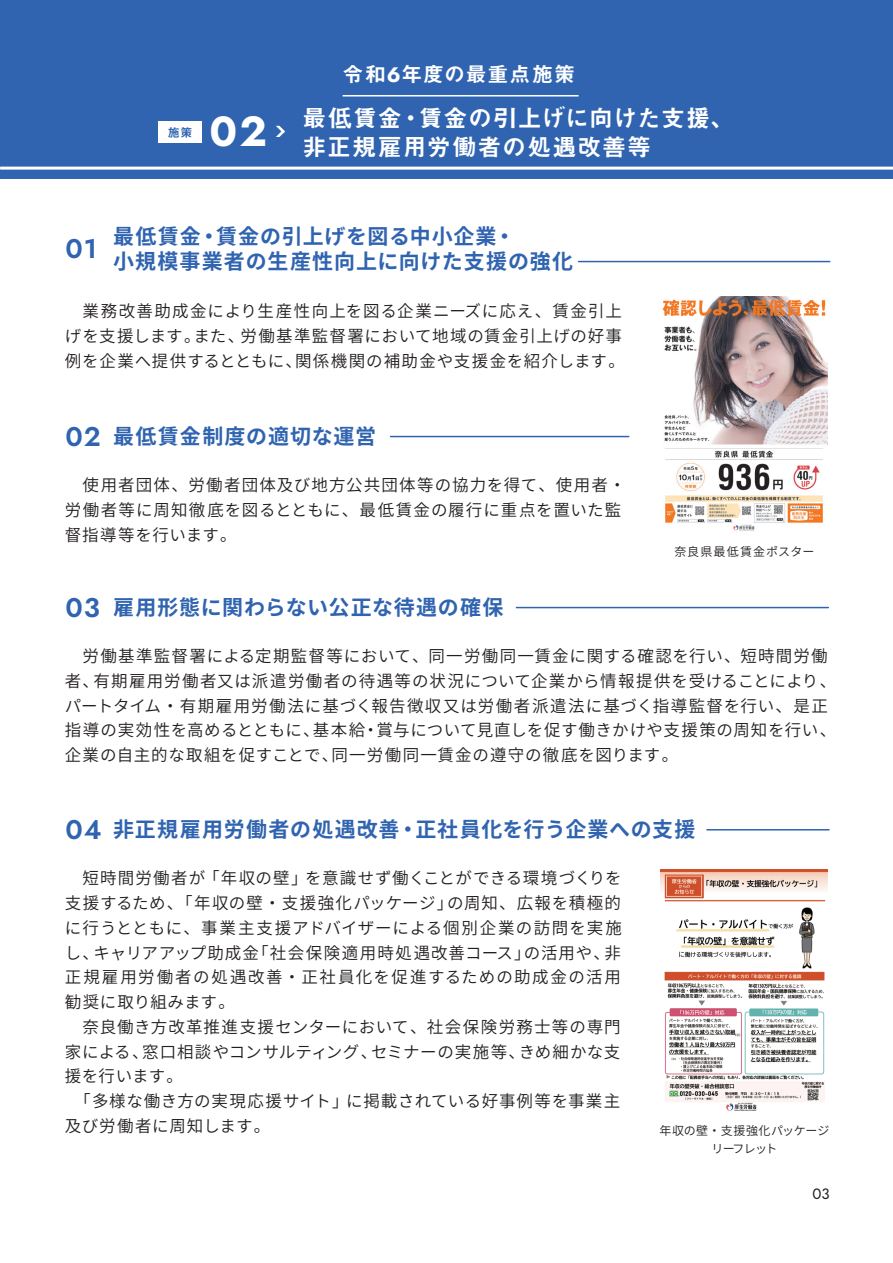
<style>
.page{position:relative;width:893px;height:1263px;background:#fff}
.page>*{position:absolute;margin:0;border:0;box-sizing:border-box;transform-origin:0 0}
.t1{font:27px "Jost Semi";color:#3064b0}
.t2{font:24px/28.5px "Midashi Go Pro MB31";letter-spacing:.035em;color:#fff}
.t3{font:700 21px/24.8px "Gen Shin Gothic";letter-spacing:.04em;color:#3064b0}
.t4{font:21px "Midashi Go Pro MB31";letter-spacing:.045em;color:#fff}
.t5{font:16.5px/24.8px "Gen Shin Gothic";letter-spacing:.055em;color:#231f20}
.t6{font:15px "Jost";color:#231f20}
.t7{font:12px/18px "Gen Shin Gothic";letter-spacing:-.025em;color:#231f20;text-align:center}
.t8{font:12px "Gen Shin Gothic";letter-spacing:.085em;color:#231f20}
.t9{font:12px "Midashi Go Pro MB31";color:#3064b0}
.s1{font-family:"Jost";font-weight:700}
.s2{font-family:"Jost Semi";font-weight:400;font-size:27px}
</style>
<div class="page">
<hr style="left:0;top:0;width:2px;height:179px;background:#3064b0">
<div style="left:1px;top:0;width:892px;height:179px;background:#3064b0"></div>
<hr style="left:343px;top:95px;width:236px;height:2px;background:#fff">
<div style="left:158px;top:121px;width:44px;height:21px;background:#fff"></div>
<hr style="left:0;top:167px;width:893px;height:3px;background:#fff">
<svg style="left:276px;top:126px;width:9px;height:11px"></svg>
<hr style="left:578px;top:261px;width:252px;height:1px;background:#3064b0">
<hr style="left:391px;top:436px;width:238px;height:1px;background:#3064b0">
<hr style="left:516px;top:607px;width:312px;height:1px;background:#3064b0">
<hr style="left:707px;top:829px;width:122px;height:1px;background:#3064b0">
<img style="left:662px;top:296px;width:166px;height:235px">
<img style="left:661px;top:870px;width:167px;height:241px">
<p class="t9" style="left:168px;top:123px;width:26px">施策</p>
<p class="t4" style="left:343px;top:57px;width:234px">令和<span class="s1">６</span>年度の最重点施策</p>
<p class="t2" style="left:210px;top:101px;width:526px;text-indent:93px">最低賃金・賃金の引上げに向けた支援、<br><sup>02</sup> 非正規雇用労働者の処遇改善等</p>
<p class="t3" style="left:113px;top:224px;width:461px">最低賃金・賃金の引上げを図る中小企業・<br>小規模事業者の生産性向上に向けた支援の強化</p>
<p class="t5" style="left:65px;top:299px;width:562px">　業務改善助成金により生産性向上を図る企業ニーズに応え、賃金引上げを支援します。また、労働基準監督署において地域の賃金引上げの好事例を企業へ提供するとともに、関係機関の補助金や支援金を紹介します。</p>
<p class="t1" style="left:65px;top:229px;width:33px">01</p>
<p class="t3" style="left:65px;top:423px;width:312px"><span class="s2">02</span> 最低賃金制度の適切な運営</p>
<p class="t5" style="left:65px;top:473px;width:562px">　使用者団体、労働者団体及び地方公共団体等の協力を得て、使用者・労働者等に周知徹底を図るとともに、最低賃金の履行に重点を置いた監督指導等を行います。</p>
<p class="t8" style="left:674px;top:543px;width:142px">奈良県最低賃金ポスター</p>
<p class="t3" style="left:65px;top:594px;width:439px"><span class="s2">03</span> 雇用形態に関わらない公正な待遇の確保</p>
<p class="t5" style="left:65px;top:644px;width:773px">　労働基準監督署による定期監督等において、同一労働同一賃金に関する確認を行い、短時間労働者、有期雇用労働者又は派遣労働者の待遇等の状況について企業から情報提供を受けることにより、パートタイム・有期雇用労働法に基づく報告徴収又は労働者派遣法に基づく指導監督を行い、是正指導の実効性を高めるとともに、基本給・賞与について見直しを促す働きかけや支援策の周知を行い、企業の自主的な取組を促すことで、同一労働同一賃金の遵守の徹底を図ります。</p>
<p class="t3" style="left:65px;top:816px;width:631px"><span class="s2">04</span> 非正規雇用労働者の処遇改善・正社員化を行う企業への支援</p>
<p class="t5" style="left:65px;top:866px;width:559px">　短時間労働者が「年収の壁」を意識せず働くことができる環境づくりを支援するため、「年収の壁・支援強化パッケージ」の周知、広報を積極的に行うとともに、事業主支援アドバイザーによる個別企業の訪問を実施し、キャリアアップ助成金「社会保険適用時処遇改善コース」の活用や、非正規雇用労働者の処遇改善・正社員化を促進するための助成金の活用勧奨に取り組みます。<br>　奈良働き方改革推進支援センターにおいて、社会保険労務士等の専門家による、窓口相談やコンサルティング、セミナーの実施等、きめ細かな支援を行います。<br>　「多様な働き方の実現応援サイト」に掲載されている好事例等を事業主及び労働者に周知します。</p>
<p class="t7" style="left:659px;top:1122px;width:172px">年収の壁・支援強化パッケージリーフレット</p>
<p class="t6" style="left:812px;top:1183px;width:19px">03</p>
</div>
